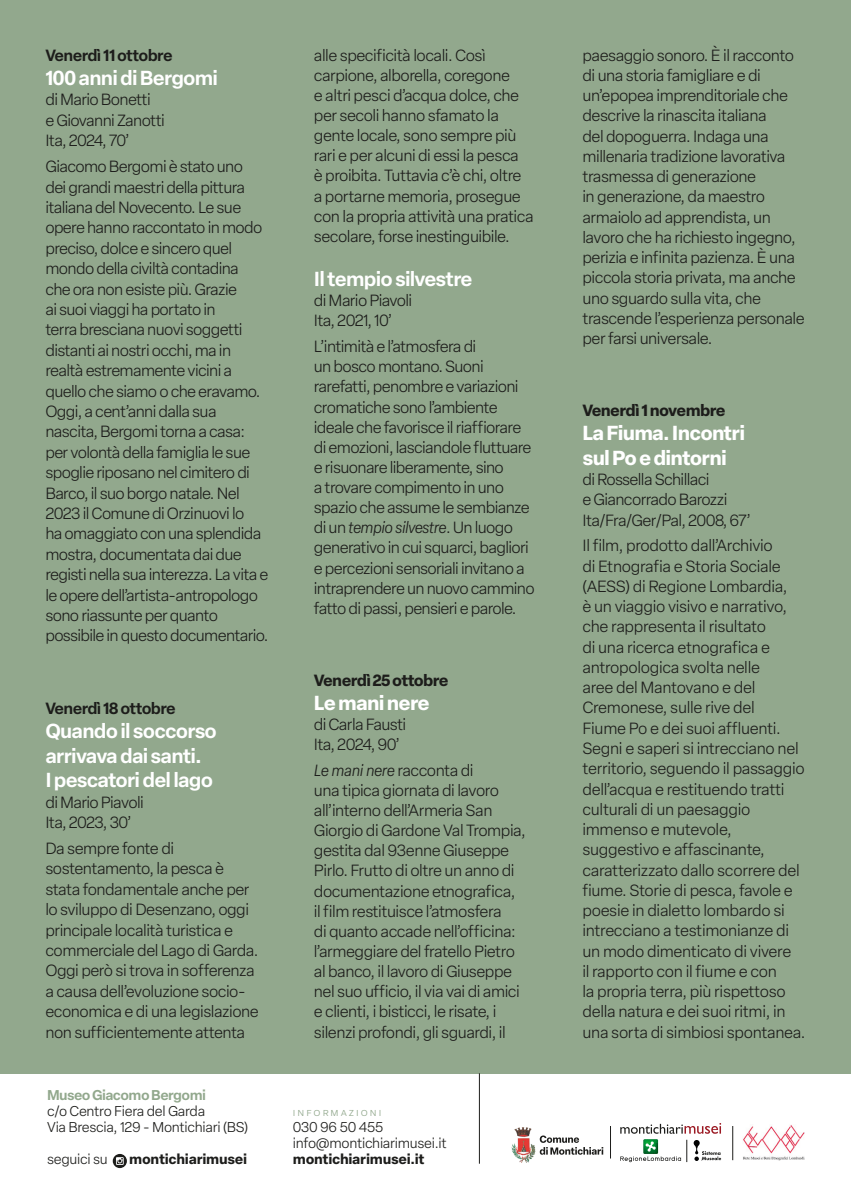
<style>
.page{position:relative;width:851px;height:1202px;background:#fff}
.page>*{position:absolute;margin:0;border:0;box-sizing:border-box;transform-origin:0 0}
.t1{font:600 20px/24.4px "Elza Text";letter-spacing:-.04em;color:#fff}
.t2{font:700 20px "Elza Text";letter-spacing:-.04em;color:#fff}
.t3{font:300 16px/20.2px "Elza Text";letter-spacing:-.03em;color:#1d1d1b}
.t4{font:600 16px "Elza Text";letter-spacing:-.04em;color:#1d1d1b}
.t5{font:700 16px "Elza Text";letter-spacing:-.04em;color:#1d1d1b}
.t6{font:300 14px "Elza Text";letter-spacing:-.02em;color:#1d1d1b}
.t7{font:700 14px "Elza Text";letter-spacing:-.02em;color:#1d1d1b}
.t8{font:600 14px "Elza Text";letter-spacing:-.04em;color:#92a88d}
.t9{font:300 10px "Elza Text";letter-spacing:.2em;color:#92a88d}
.s1{font-style:italic}
</style>
<div class="page">
<div style="left:0;top:0;width:850px;height:1073px;background:#92a88d"></div>
<img style="left:743px;top:1125px;width:61px;height:35px">
<svg style="left:113px;top:1154px;width:14px;height:14px"></svg>
<hr style="left:610px;top:1126px;width:1px;height:32px;background:#1d1d1b">
<svg style="left:539px;top:1135px;width:64px;height:20px"></svg>
<img style="left:514px;top:1127px;width:15px;height:10px">
<svg style="left:620px;top:1123px;width:101px;height:39px"></svg>
<hr style="left:732px;top:1126px;width:1px;height:34px;background:#1d1d1b">
<hr style="left:479px;top:1073px;width:1px;height:91px;background:#1d1d1b">
<p class="t4" style="left:45px;top:42px;width:129px">Venerdì 11 ottobre</p>
<p class="t1" style="left:45px;top:65px;width:174px">100 anni di Bergomi</p>
<p class="t3" style="left:45px;top:89px;width:107px">di Mario Bonetti</p>
<p class="t3" style="left:45px;top:109px;width:121px">e Giovanni Zanotti</p>
<p class="t3" style="left:45px;top:130px;width:86px">Ita, 2024, 70’</p>
<p class="t3" style="left:45px;top:156px;width:224px">Giacomo Bergomi è stato uno<br>dei grandi maestri della pittura italiana del Novecento. Le sue opere hanno raccontato in modo preciso, dolce e sincero quel mondo della civiltà contadina<br>che ora non esiste più. Grazie<br>ai suoi viaggi ha portato in<br>terra bresciana nuovi soggetti distanti ai nostri occhi, ma in realtà estremamente vicini a quello che siamo o che eravamo.<br>Oggi, a cent’anni dalla sua nascita, Bergomi torna a casa: per volontà della famiglia le sue spoglie riposano nel cimitero di<br>Barco, il suo borgo natale. Nel<br>2023 il Comune di Orzinuovi lo<br>ha omaggiato con una splendida mostra, documentata dai due registi nella sua interezza. La vita e le opere dell’artista-antropologo sono riassunte per quanto possibile in questo documentario.</p>
<p class="t4" style="left:45px;top:696px;width:132px">Venerdì 18 ottobre</p>
<p class="t1" style="left:45px;top:718px;width:173px">Quando il soccorso arrivava dai santi.</p>
<p class="t1" style="left:45px;top:767px;width:169px">I pescatori del lago</p>
<p class="t3" style="left:45px;top:791px;width:100px">di Mario Piavoli</p>
<p class="t3" style="left:45px;top:811px;width:88px">Ita, 2023, 30’</p>
<p class="t3" style="left:45px;top:837px;width:215px">Da sempre fonte di sostentamento, la pesca è stata fondamentale anche per lo sviluppo di Desenzano, oggi principale località turistica e commerciale del Lago di Garda.<br>Oggi però si trova in sofferenza a causa dell’evoluzione socio&shy;economica e di una legislazione non sufficientemente attenta</p>
<p class="t8" style="left:47px;top:1084px;width:160px">Museo Giacomo Bergomi</p>
<p class="t6" style="left:47px;top:1101px;width:160px">c/o Centro Fiera del Garda</p>
<p class="t6" style="left:47px;top:1117px;width:203px">Via Brescia, 129 - Montichiari (BS)</p>
<p class="t6" style="left:47px;top:1149px;width:62px">seguici su</p>
<p class="t7" style="left:129px;top:1148px;width:119px">montichiarimusei</p>
<p class="t3" style="left:314px;top:44px;width:221px">alle specificità locali. Così carpione, alborella, coregone<br>e altri pesci d’acqua dolce, che per secoli hanno sfamato la gente locale, sono sempre più rari e per alcuni di essi la pesca<br>è proibita. Tuttavia c’è chi, oltre a portarne memoria, prosegue con la propria attività una pratica secolare, forse inestinguibile.</p>
<p class="t1" style="left:314px;top:266px;width:160px">Il tempio silvestre</p>
<p class="t3" style="left:314px;top:290px;width:100px">di Mario Piavoli</p>
<p class="t3" style="left:314px;top:310px;width:80px">Ita, 2021, 10’</p>
<p class="t3" style="left:314px;top:336px;width:222px">L’intimità e l’atmosfera di<br>un bosco montano. Suoni rarefatti, penombre e variazioni cromatiche sono l’ambiente ideale che favorisce il riaffiorare di emozioni, lasciandole fluttuare e risuonare liberamente, sino<br>a trovare compimento in uno spazio che assume le sembianze di un <span class="s1">tempio silvestre</span>. Un luogo generativo in cui squarci, bagliori e percezioni sensoriali invitano a intraprendere un nuovo cammino fatto di passi, pensieri e parole.</p>
<p class="t5" style="left:314px;top:668px;width:136px">Venerdì 25 ottobre</p>
<p class="t2" style="left:314px;top:687px;width:117px">Le mani nere</p>
<p class="t3" style="left:314px;top:713px;width:94px">di Carla Fausti</p>
<p class="t3" style="left:314px;top:733px;width:88px">Ita, 2024, 90’</p>
<p class="t3" style="left:314px;top:759px;width:213px"><span class="s1">Le mani nere</span> racconta di<br>una tipica giornata di lavoro all’interno dell’Armeria San<br>Giorgio di Gardone Val Trompia, gestita dal 93enne Giuseppe<br>Pirlo. Frutto di oltre un anno di documentazione etnografica, il film restituisce l’atmosfera<br>di quanto accade nell’officina: l’armeggiare del fratello Pietro al banco, il lavoro di Giuseppe nel suo ufficio, il via vai di amici e clienti, i bisticci, le risate, i silenzi profondi, gli sguardi, il</p>
<p class="t9" style="left:293px;top:1105px;width:90px">informazioni</p>
<p class="t6" style="left:293px;top:1117px;width:92px">030 96 50 455</p>
<p class="t6" style="left:293px;top:1133px;width:155px">info@montichiarimusei.it</p>
<p class="t7" style="left:293px;top:1148px;width:133px">montichiarimusei.it</p>
<p class="t3" style="left:582px;top:44px;width:224px">paesaggio sonoro. È il racconto di una storia famigliare e di un’epopea imprenditoriale che descrive la rinascita italiana<br>del dopoguerra. Indaga una millenaria tradizione lavorativa trasmessa di generazione<br>in generazione, da maestro armaiolo ad apprendista, un lavoro che ha richiesto ingegno, perizia e infinita pazienza. È una piccola storia privata, ma anche uno sguardo sulla vita, che trascende l’esperienza personale per farsi universale.</p>
<p class="t5" style="left:582px;top:398px;width:145px">Venerdì 1 novembre</p>
<p class="t2" style="left:582px;top:418px;width:164px">La Fiuma. Incontri</p>
<p class="t2" style="left:582px;top:442px;width:146px">sul Po e dintorni</p>
<p class="t3" style="left:582px;top:468px;width:128px">di Rossella Schillaci</p>
<p class="t3" style="left:582px;top:489px;width:146px">e Giancorrado Barozzi</p>
<p class="t3" style="left:582px;top:509px;width:170px">Ita/Fra/Ger/Pal, 2008, 67’</p>
<p class="t3" style="left:582px;top:535px;width:224px">Il film, prodotto dall’Archivio<br>di Etnografia e Storia Sociale (AESS) di Regione Lombardia,<br>è un viaggio visivo e narrativo, che rappresenta il risultato<br>di una ricerca etnografica e antropologica svolta nelle<br>aree del Mantovano e del<br>Cremonese, sulle rive del<br>Fiume Po e dei suoi affluenti.<br>Segni e saperi si intrecciano nel territorio, seguendo il passaggio dell’acqua e restituendo tratti culturali di un paesaggio immenso e mutevole, suggestivo e affascinante, caratterizzato dallo scorrere del fiume. Storie di pesca, favole e poesie in dialetto lombardo si intrecciano a testimonianze di un modo dimenticato di vivere<br>il rapporto con il fiume e con<br>la propria terra, più rispettoso della natura e dei suoi ritmi, in una sorta di simbiosi spontanea.</p>
</div>
